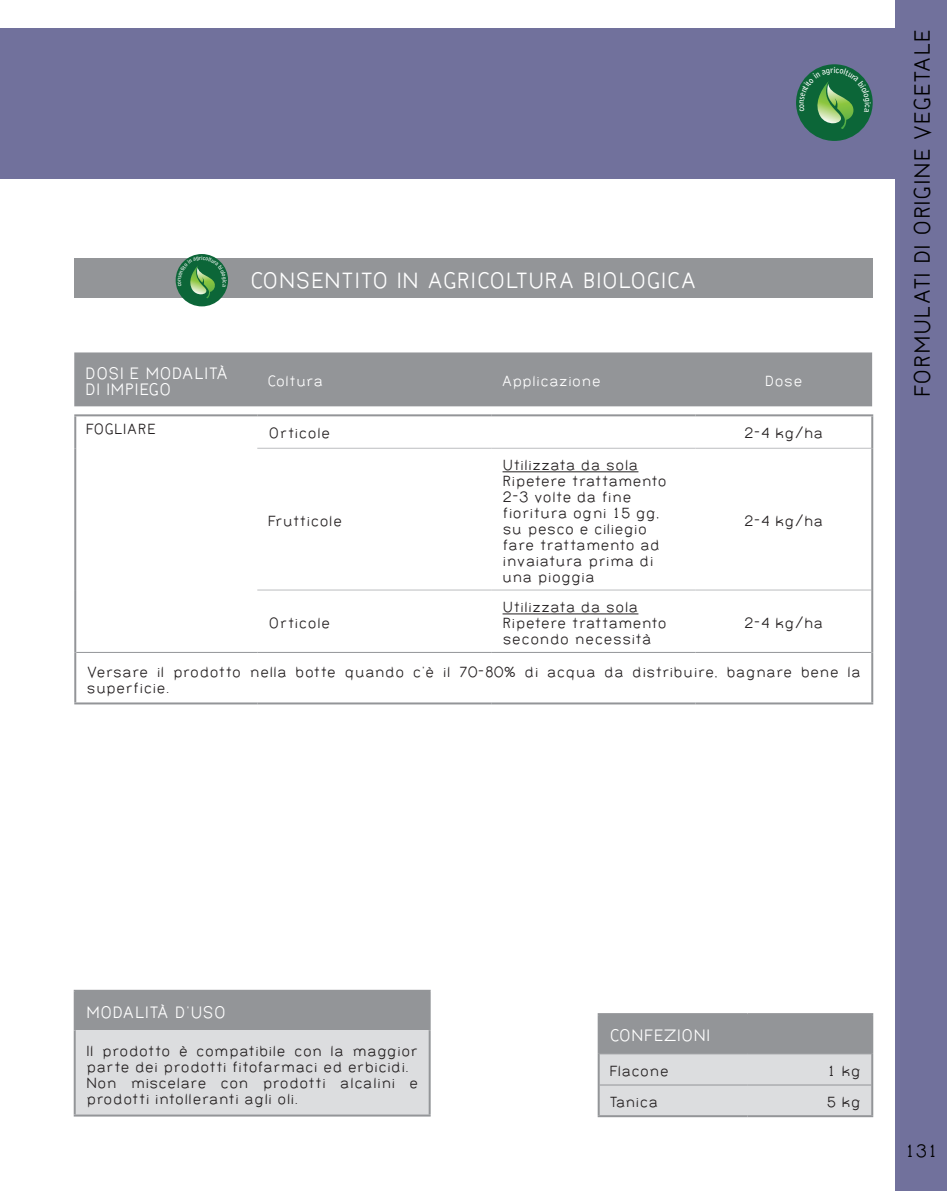
<style>
.page{position:relative;width:947px;height:1191px;background:#fff}
.page>*{position:absolute;margin:0;border:0;box-sizing:border-box;transform-origin:0 0}
.Normale{font:24px "Bernur Normal";color:#fff}
.t1{font:24px "Bernur Normal";letter-spacing:.015em;color:#000}
.t2{font:19.2px "Bernur Normal";color:#000}
.Normale-2{font:18px "Bernur Normal";color:#fff}
.Normale-3{font:16px/16px "Bernur Normal";color:#231f20}
.Normale-4{font:16px "Bernur Normal";color:#fff}
</style>
<div class="page">
<div style="left:896px;top:0;width:51px;height:1191px;background:#71719c"></div>
<div style="left:0;top:28px;width:896px;height:151px;background:#71719c"></div>
<div style="left:796px;top:64px;width:76px;height:77px;background:#0c6638;border-radius:50%"></div>
<div style="left:74px;top:259px;width:799px;height:39px;background:#939598"></div>
<div style="left:176px;top:254px;width:52px;height:52px;background:#0c6638;border-radius:50%"></div>
<svg style="left:600px;top:1015px;width:271px;height:100px;background:#bfc0c2"></svg>
<hr style="left:600px;top:1053px;width:147px;height:1px;background:#939598">
<hr style="left:747px;top:1053px;width:124px;height:1px;background:#939598">
<hr style="left:600px;top:1084px;width:147px;height:1px;background:#939598">
<hr style="left:747px;top:1084px;width:124px;height:1px;background:#939598">
<hr style="left:598px;top:1013px;width:149px;height:2px;background:#939598">
<hr style="left:598px;top:1015px;width:2px;height:38px;background:#939598">
<hr style="left:747px;top:1013px;width:126px;height:2px;background:#939598">
<hr style="left:871px;top:1015px;width:2px;height:38px;background:#939598">
<hr style="left:598px;top:1053px;width:2px;height:32px;background:#939598">
<hr style="left:871px;top:1053px;width:2px;height:32px;background:#939598">
<hr style="left:598px;top:1085px;width:2px;height:30px;background:#939598">
<hr style="left:871px;top:1085px;width:2px;height:30px;background:#939598">
<hr style="left:598px;top:1115px;width:149px;height:2px;background:#939598">
<hr style="left:747px;top:1115px;width:126px;height:2px;background:#939598">
<div style="left:75px;top:990px;width:355px;height:40px;background:#939598"></div>
<div style="left:75px;top:1030px;width:355px;height:85px;background:#dcdddf"></div>
<hr style="left:74px;top:989px;width:357px;height:2px;background:#939598">
<hr style="left:74px;top:991px;width:2px;height:39px;background:#939598">
<hr style="left:429px;top:991px;width:2px;height:39px;background:#939598">
<hr style="left:74px;top:1030px;width:2px;height:84px;background:#939598">
<hr style="left:429px;top:1030px;width:2px;height:84px;background:#939598">
<hr style="left:74px;top:1114px;width:357px;height:2px;background:#939598">
<div style="left:74px;top:352px;width:798px;height:54px;background:#939598"></div>
<svg style="left:76px;top:416px;width:795px;height:286px"></svg>
<hr style="left:257px;top:448px;width:234px;height:1px;background:#bcbdc0">
<hr style="left:491px;top:448px;width:204px;height:1px;background:#bcbdc0">
<hr style="left:695px;top:448px;width:176px;height:1px;background:#bcbdc0">
<hr style="left:257px;top:589px;width:234px;height:1px;background:#bcbdc0">
<hr style="left:491px;top:589px;width:204px;height:1px;background:#bcbdc0">
<hr style="left:695px;top:589px;width:176px;height:1px;background:#bcbdc0">
<hr style="left:76px;top:652px;width:181px;height:1px;background:#939598">
<hr style="left:257px;top:652px;width:234px;height:1px;background:#939598">
<hr style="left:491px;top:652px;width:204px;height:1px;background:#939598">
<hr style="left:695px;top:652px;width:176px;height:1px;background:#939598">
<hr style="left:74px;top:414px;width:183px;height:2px;background:#939598">
<hr style="left:74px;top:416px;width:2px;height:32px;background:#939598">
<hr style="left:74px;top:448px;width:2px;height:142px;background:#939598">
<hr style="left:74px;top:590px;width:2px;height:62px;background:#939598">
<hr style="left:257px;top:414px;width:234px;height:2px;background:#939598">
<hr style="left:491px;top:414px;width:204px;height:2px;background:#939598">
<hr style="left:695px;top:414px;width:178px;height:2px;background:#939598">
<hr style="left:871px;top:416px;width:2px;height:32px;background:#939598">
<hr style="left:871px;top:448px;width:2px;height:142px;background:#939598">
<hr style="left:871px;top:590px;width:2px;height:62px;background:#939598">
<hr style="left:74px;top:652px;width:2px;height:50px;background:#939598">
<hr style="left:871px;top:652px;width:2px;height:50px;background:#939598">
<hr style="left:74px;top:702px;width:183px;height:2px;background:#939598">
<hr style="left:257px;top:702px;width:234px;height:2px;background:#939598">
<hr style="left:491px;top:702px;width:204px;height:2px;background:#939598">
<hr style="left:695px;top:702px;width:178px;height:2px;background:#939598">
<hr style="left:502px;top:471px;width:136px;height:1px;background:#231f20">
<hr style="left:502px;top:613px;width:136px;height:1px;background:#231f20">
<svg style="left:799px;top:67px;width:72px;height:62px"></svg>
<svg style="left:178px;top:256px;width:49px;height:42px"></svg>
<p class="Normale" style="left:251px;top:269px;width:448px">CONSENTITO IN AGRICOLTURA BIOLOGICA</p>
<p class="Normale-2" style="left:85px;top:364px;width:145px">DOSI E MODALITÀ</p>
<p class="Normale-2" style="left:85px;top:380px;width:88px">DI IMPIEGO</p>
<p class="Normale-4" style="left:268px;top:373px;width:57px">Coltura</p>
<p class="Normale-4" style="left:501px;top:373px;width:101px">Applicazione</p>
<p class="Normale-4" style="left:765px;top:373px;width:39px">Dose</p>
<p class="Normale-3" style="left:87px;top:421px;width:71px">FOGLIARE</p>
<p class="Normale-3" style="left:269px;top:425px;width:63px">Orticole</p>
<p class="Normale-3" style="left:744px;top:425px;width:81px">2-4 kg/ha</p>
<p class="Normale-3" style="left:269px;top:513px;width:75px">Frutticole</p>
<p class="Normale-3" style="left:502px;top:457px;width:137px">Utilizzata da sola</p>
<p class="Normale-3" style="left:502px;top:473px;width:166px">Ripetere trattamento<br>2-3 volte da fine fioritura ogni 15 gg, su pesco e ciliegio fare trattamento ad invaiatura prima di una pioggia</p>
<p class="Normale-3" style="left:744px;top:513px;width:81px">2-4 kg/ha</p>
<p class="Normale-3" style="left:502px;top:599px;width:137px">Utilizzata da sola</p>
<p class="Normale-3" style="left:502px;top:615px;width:166px">Ripetere trattamento secondo necessità</p>
<p class="Normale-3" style="left:744px;top:615px;width:81px">2-4 kg/ha</p>
<p class="Normale-3" style="left:87px;top:663px;width:776px">Versare il prodotto nella botte quando c’è il 70-80% di acqua da distribuire, bagnare bene la superficie.</p>
<p class="Normale-3" style="left:269px;top:615px;width:63px">Orticole</p>
<h1 class="t1" style="left:910px;top:396px;width:368px;rotate:-90deg">FORMULATI DI ORIGINE VEGETALE</h1>
<p class="Normale-2" style="left:86px;top:1003px;width:142px">MODALITÀ D’USO</p>
<p class="Normale-3" style="left:86px;top:1042px;width:334px">Il prodotto è compatibile con la maggior parte dei prodotti fitofarmaci ed erbicidi.</p>
<p class="Normale-3" style="left:86px;top:1074px;width:334px">Non miscelare con prodotti alcalini e prodotti intolleranti agli oli.</p>
<p class="Normale-2" style="left:610px;top:1026px;width:102px">CONFEZIONI</p>
<p class="Normale-3" style="left:610px;top:1063px;width:60px">Flacone</p>
<p class="Normale-3" style="left:827px;top:1063px;width:36px">1 kg</p>
<p class="Normale-3" style="left:610px;top:1094px;width:50px">Tanica</p>
<p class="Normale-3" style="left:827px;top:1094px;width:36px">5 kg</p>
<p class="t2" style="left:904px;top:1141px;width:35px">131</p>
</div>
